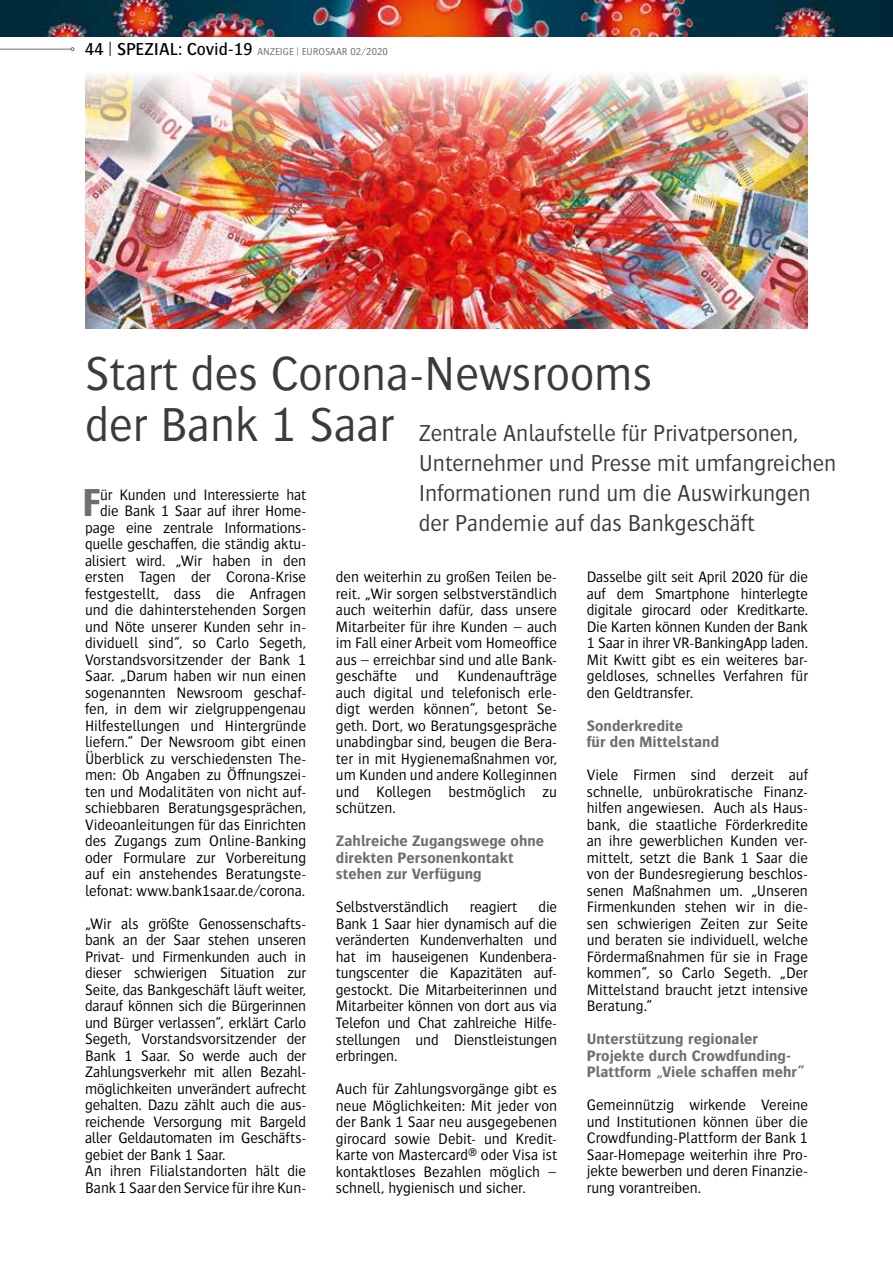
<style>
.page{position:relative;width:893px;height:1263px;background:#fff}
.page>*{position:absolute;margin:0;border:0;box-sizing:border-box;transform-origin:0 0}
.t1{font:300 49.5px "Bosis Pro";color:#3b3b3a}
.t2{font:700 40.65px "Bosis Pro";color:#6f6f6e}
.t3{font:300 24px/30px "Bosis Pro";letter-spacing:-.005em;color:#3b3b3a}
.t4{font:300 15.75px/16.5px "Bosis Pro";letter-spacing:-.005em;color:#000;text-align:justify}
.t5{font:700 15.75px/16.5px "Bosis Pro";letter-spacing:.005em;color:#6f6f6e}
.t6{font:300 10.5px "Bosis Pro";color:#6f6f6e}
.s1{font-weight:500;font-size:18px;color:#000}
.s2{font-size:49.5px}
</style>
<div class="page">
<img style="left:85px;top:74px;width:723px;height:254px">
<img style="left:0;top:0;width:893px;height:36px">
<hr style="left:0;top:49px;width:71px;height:1px;background:#6f6f6e">
<p class="t6" style="left:85px;top:46px;width:304px"><span class="s1">44 | SPEZIAL: Covid-19</span> ANZEIGE | EUROSAAR 02/2020</p>
<h1 class="t1" style="left:85px;top:345px;width:569px">Start des Corona-Newsrooms</h1>
<h3 class="t3" style="left:419px;top:417px;width:419px;text-indent:-334px"><span class="s2">der Bank 1 Saar</span> Zentrale Anlaufstelle für Privatpersonen, Unternehmer und Presse mit umfangreichen Informationen rund um die Auswirkungen der Pandemie auf das Bankgeschäft</h3>
<p class="t4" style="left:85px;top:486px;width:223px;text-align:right">ür Kunden und Interessierte hat die Bank 1 Saar auf ihrer Home&shy;page eine zentrale Informations&shy;quelle geschaffen, die ständig aktu&shy;alisiert wird. „Wir haben in den ersten Tagen der Corona-Krise festgestellt, dass die Anfragen und die dahinterstehenden Sorgen und Nöte unserer Kunden sehr in&shy;dividuell sind“, so Carlo Segeth, Vorstandsvorsitzender der Bank 1<br>Saar. „Darum haben wir nun einen sogenannten Newsroom geschaf&shy;fen, in dem wir zielgruppengenau Hilfestellungen und Hintergründe liefern.“ Der Newsroom gibt einen Überblick zu verschiedensten The&shy;men: Ob Angaben zu Öffnungszei&shy;ten und Modalitäten von nicht auf&shy;schiebbaren Beratungsgesprächen, Videoanleitungen für das Einrichten des Zugangs zum Online-Banking oder Formulare zur Vorbereitung auf ein anstehendes Beratungste&shy;lefonat: www.bank1saar.de/corona.</p>
<p class="t4" style="left:85px;top:915px;width:223px;text-align:left">„Wir als größte Genossenschafts&shy;bank an der Saar stehen unseren Privat- und Firmenkunden auch in dieser schwierigen Situation zur Seite, das Bankgeschäft läuft weiter, darauf können sich die Bürgerinnen und Bürger verlassen“, erklärt Carlo Segeth, Vorstandsvorsitzender der Bank 1 Saar. So werde auch der Zahlungsverkehr mit allen Bezahl&shy;möglichkeiten unverändert aufrecht gehalten. Dazu zählt auch die aus&shy;reichende Versorgung mit Bargeld aller Geldautomaten im Geschäfts&shy;gebiet der Bank 1 Saar.<br>An ihren Filialstandorten hält die Bank 1 Saar den Service für ihre Kun-</p>
<h2 class="t2" style="left:83px;top:479px;width:19px">F</h2>
<p class="t4" style="left:587px;top:568px;width:223px">Dasselbe gilt seit April 2020 für die auf dem Smartphone hinterlegte digitale girocard oder Kreditkarte.<br>Die Karten können Kunden der Bank 1 Saar in ihrer VR-BankingApp laden.<br>Mit Kwitt gibt es ein weiteres bar&shy;geldloses, schnelles Verfahren für den Geldtransfer.</p>
<p class="t5" style="left:587px;top:716px;width:134px">Sonderkredite<br>für den Mittelstand</p>
<p class="t4" style="left:587px;top:766px;width:223px">Viele Firmen sind derzeit auf schnelle, unbürokratische Finanz&shy;hilfen angewiesen. Auch als Haus&shy;bank, die staatliche Förderkredite an ihre gewerblichen Kunden ver&shy;mittelt, setzt die Bank 1 Saar die von der Bundesregierung beschlos&shy;senen Maßnahmen um. „Unseren Firmenkunden stehen wir in die&shy;sen schwierigen Zeiten zur Seite und beraten sie individuell, welche Fördermaßnahmen für sie in Frage kommen“, so Carlo Segeth. „Der Mittelstand braucht jetzt intensive Beratung.“</p>
<p class="t5" style="left:587px;top:1030px;width:219px">Unterstützung regionaler<br>Projekte durch Crowdfunding-<br>Plattform „Viele schaffen mehr“</p>
<p class="t4" style="left:587px;top:1096px;width:223px">Gemeinnützig wirkende Vereine und Institutionen können über die Crowdfunding-Plattform der Bank 1<br>Saar-Homepage weiterhin ihre Pro&shy;jekte bewerben und deren Finanzie&shy;rung vorantreiben.</p>
<p class="t4" style="left:336px;top:568px;width:223px">den weiterhin zu großen Teilen be&shy;reit. „Wir sorgen selbstverständlich auch weiterhin dafür, dass unsere Mitarbeiter für ihre Kunden – auch im Fall einer Arbeit vom Homeoffice aus – erreichbar sind und alle Bank&shy;geschäfte und Kundenaufträge auch digital und telefonisch erle&shy;digt werden können“, betont Se&shy;geth. Dort, wo Beratungsgespräche unabdingbar sind, beugen die Bera&shy;ter in mit Hygienemaßnahmen vor, um Kunden und andere Kolleginnen und Kollegen bestmöglich zu schützen.</p>
<p class="t5" style="left:336px;top:832px;width:210px">Zahlreiche Zugangswege ohne direkten Personenkontakt stehen zur Verfügung</p>
<p class="t4" style="left:336px;top:898px;width:114px">Selbstverständlich</p>
<p class="t4" style="left:470px;top:898px;width:49px">reagiert</p>
<p class="t4" style="left:336px;top:898px;width:223px;text-indent:203px">die Bank 1 Saar hier dynamisch auf die veränderten Kundenverhalten und hat im hauseigenen Kundenbera&shy;tungscenter die Kapazitäten auf&shy;gestockt. Die Mitarbeiterinnen und Mitarbeiter können von dort aus via Telefon und Chat zahlreiche Hilfe&shy;stellungen und Dienstleistungen erbringen.</p>
<p class="t4" style="left:336px;top:1080px;width:223px">Auch für Zahlungsvorgänge gibt es neue Möglichkeiten: Mit jeder von der Bank 1 Saar neu ausgegebenen girocard sowie Debit- und Kredit&shy;karte von Mastercard® oder Visa ist kontaktloses Bezahlen möglich – schnell, hygienisch und sicher.</p>
</div>
